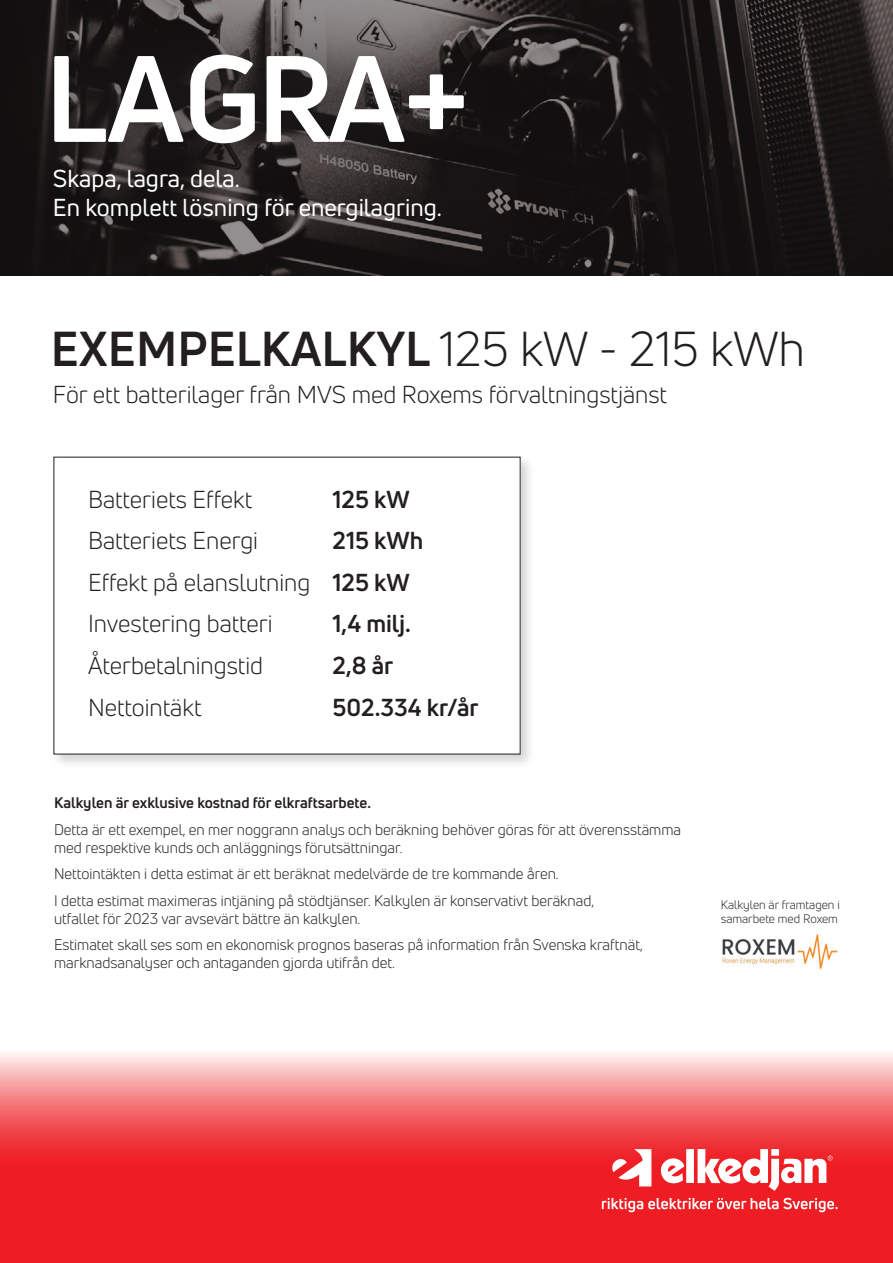
<style>
.page{position:relative;width:893px;height:1263px;background:#fff}
.page>*{position:absolute;margin:0;border:0;box-sizing:border-box;transform-origin:0 0}
.t1{font:700 120px "Uni Neue";letter-spacing:-.025em;color:#fff}
.t2{font:700 48px "Uni Neue";color:#231f20}
.t3{font:24px "Uni Neue";color:#231f20}
.t4{font:24px/28.8px "Uni Neue";color:#fff}
.t5{font:700 24px "Uni Neue";color:#231f20}
.t6{font:15px/18px "Uni Neue";color:#231f20}
.t7{font:700 15px "Uni Neue";color:#231f20}
.t8{font:12px/14.4px "Uni Neue";color:#231f20}
.s1{font-weight:400}
.s2{font-weight:700}
</style>
<div class="page">
<svg style="left:0;top:1053px;width:893px;height:210px;background:#f14f54"></svg>
<svg style="left:612px;top:1149px;width:39px;height:37px"></svg>
<svg style="left:660px;top:1149px;width:173px;height:42px"></svg>
<svg style="left:602px;top:1198px;width:236px;height:14px;background:#f25f64"></svg>
<svg style="left:0;top:0;width:893px;height:275px;background:#1c1919"></svg>
<svg style="left:0;top:0;width:523px;height:207px;background:#302c2c"></svg>
<div style="left:51px;top:454px;width:484px;height:316px;background:#231f20;opacity:.2"></div>
<div style="left:54px;top:457px;width:466px;height:297px;background:#fff"></div>
<img style="left:722px;top:934px;width:116px;height:35px">
<h1 class="t1" style="left:44px;top:24px;width:429px">LAGRA+</h1>
<h3 class="t4" style="left:53px;top:164px;width:391px">Skapa, lagra, dela.<br>En komplett lösning för energilagring.</h3>
<p class="t2" style="left:51px;top:318px;width:756px">EXEMPELKALKYL <span class="s1">125 kW - 215 kWh</span></p>
<p class="t3" style="left:53px;top:380px;width:616px">För ett batterilager från MVS med Roxems förvaltningstjänst</p>
<p class="t3" style="left:88px;top:485px;width:166px">Batteriets Effekt</p>
<p class="t5" style="left:333px;top:484px;width:79px">125 kW</p>
<p class="t3" style="left:88px;top:526px;width:171px">Batteriets Energi</p>
<p class="t5" style="left:333px;top:526px;width:92px">215 kWh</p>
<p class="t3" style="left:88px;top:568px;width:323px">Effekt på elanslutning <span class="s2">125 kW</span></p>
<p class="t3" style="left:88px;top:609px;width:186px">Investering batteri</p>
<p class="t5" style="left:333px;top:609px;width:80px">1,4 milj.</p>
<p class="t3" style="left:88px;top:651px;width:177px">Återbetalningstid</p>
<p class="t5" style="left:333px;top:650px;width:62px">2,8 år</p>
<p class="t3" style="left:88px;top:693px;width:115px">Nettointäkt</p>
<p class="t5" style="left:333px;top:692px;width:148px">502.334 kr/år</p>
<p class="t7" style="left:54px;top:793px;width:318px">Kalkylen är exklusive kostnad för elkraftsarbete.</p>
<p class="t6" style="left:54px;top:820px;width:629px">Detta är ett exempel, en mer noggrann analys och beräkning behöver göras för att överensstämma med respektive kunds och anläggnings förutsättningar.</p>
<p class="t6" style="left:54px;top:865px;width:506px">Nettointäkten i detta estimat är ett beräknat medelvärde de tre kommande åren.</p>
<p class="t6" style="left:54px;top:891px;width:542px">I detta estimat maximeras intjäning på stödtjänser. Kalkylen är konservativt beräknad, utfallet för 2023 var avsevärt bättre än kalkylen.</p>
<p class="t6" style="left:54px;top:936px;width:590px">Estimatet skall ses som en ekonomisk prognos baseras på information från Svenska kraftnät, marknadsanalyser och antaganden gjorda utifrån det.</p>
<p class="t8" style="left:721px;top:897px;width:120px">Kalkylen är framtagen i samarbete med Roxem</p>
</div>
